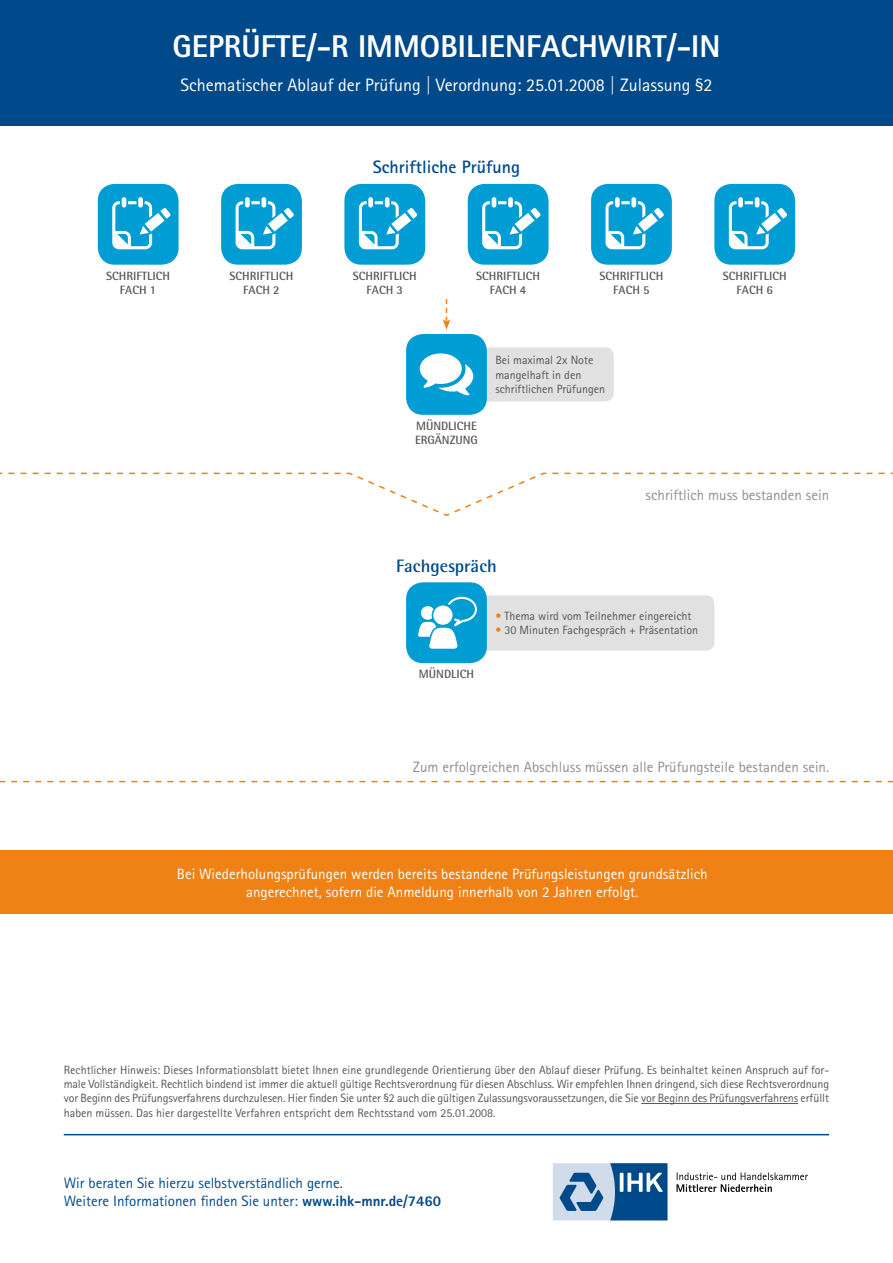
<style>
.page{position:relative;width:893px;height:1263px;background:#fff}
.page>*{position:absolute;margin:0;border:0;box-sizing:border-box;transform-origin:0 0}
.t1{font:800 31.5px "Rotis Sans Serif Pro";color:#fff}
.t2{font:18px "Rotis Sans Serif Pro";color:#fff}
.t3{font:700 18px "Rotis Sans Serif Pro";color:#004a8b}
.t4{font:700 18px "Rotis Semi Sans Std";color:#004a8b}
.t5{font:15px/18px "Rotis Sans Serif Pro";color:#fff;text-align:center}
.t6{font:15px/18px "Rotis Sans Serif Pro";color:#004a8b}
.t7{font:15px "Rotis Sans Serif Pro";color:#8f8f8f}
.t8{font:12px/14.4px "Rotis Sans Serif Pro";color:#565655;text-align:justify}
.t9{font:700 12px/14.4px "Rotis Semi Sans Std";color:#565655;text-align:center}
.s1{color:#f08114}
.s2{font-weight:800}
</style>
<div class="page">
<svg style="left:553px;top:1163px;width:114px;height:57px"></svg>
<svg style="left:676px;top:1172px;width:132px;height:20px"></svg>
<div style="left:0;top:0;width:893px;height:126px;background:#004a8b"></div>
<hr style="left:64px;top:1134px;width:765px;height:1px;background:#004a8b">
<svg style="left:0;top:472px;width:893px;height:45px"></svg>
<svg style="left:0;top:781px;width:893px;height:1px"></svg>
<hr style="left:641px;top:1103px;width:157px;height:1px;background:#565655">
<div style="left:0;top:850px;width:893px;height:64px;background:#f08114"></div>
<div style="left:467px;top:595px;width:247px;height:56px;background:#e1e1e1;border-radius:9px"></div>
<div style="left:406px;top:582px;width:81px;height:81px;background:#009dd4;border-radius:17px"></div>
<svg style="left:418px;top:597px;width:59px;height:52px"></svg>
<div style="left:221px;top:184px;width:81px;height:81px;background:#009dd4;border-radius:17px"></div>
<svg style="left:236px;top:197px;width:58px;height:52px"></svg>
<div style="left:98px;top:184px;width:81px;height:81px;background:#009dd4;border-radius:17px"></div>
<svg style="left:112px;top:197px;width:59px;height:52px"></svg>
<div style="left:344px;top:184px;width:81px;height:81px;background:#009dd4;border-radius:17px"></div>
<svg style="left:359px;top:197px;width:58px;height:52px"></svg>
<div style="left:468px;top:184px;width:81px;height:81px;background:#009dd4;border-radius:17px"></div>
<svg style="left:482px;top:197px;width:59px;height:52px"></svg>
<div style="left:591px;top:184px;width:81px;height:81px;background:#009dd4;border-radius:17px"></div>
<svg style="left:605px;top:197px;width:59px;height:52px"></svg>
<div style="left:714px;top:184px;width:81px;height:81px;background:#009dd4;border-radius:17px"></div>
<svg style="left:729px;top:197px;width:58px;height:52px"></svg>
<svg style="left:443px;top:299px;width:7px;height:31px"></svg>
<div style="left:461px;top:347px;width:153px;height:54px;background:#e1e1e1;border-radius:9px"></div>
<div style="left:406px;top:334px;width:81px;height:81px;background:#009dd4;border-radius:17px"></div>
<svg style="left:420px;top:353px;width:53px;height:42px"></svg>
<h1 class="t1" style="left:173px;top:26px;width:549px">GEPRÜFTE/-R IMMOBILIENFACHWIRT/-IN</h1>
<h2 class="t2" style="left:180px;top:74px;width:534px">Schematischer Ablauf der Prüfung | Verordnung: 25.01.2008 | Zulassung §2</h2>
<h2 class="t3" style="left:373px;top:156px;width:149px">Schriftliche Prüfung</h2>
<p class="t9" style="left:106px;top:268px;width:65px">SCHRIFTLICH<br>FACH 1</p>
<p class="t9" style="left:353px;top:268px;width:65px">SCHRIFTLICH<br>FACH 3</p>
<p class="t9" style="left:476px;top:268px;width:65px">SCHRIFTLICH<br>FACH 4</p>
<p class="t9" style="left:599px;top:268px;width:65px">SCHRIFTLICH<br>FACH 5</p>
<p class="t9" style="left:723px;top:268px;width:65px">SCHRIFTLICH<br>FACH 6</p>
<p class="t9" style="left:230px;top:268px;width:65px">SCHRIFTLICH<br>FACH 2</p>
<p class="t9" style="left:415px;top:418px;width:64px;text-align:left">MÜNDLICHE<br>ERGÄNZUNG</p>
<p class="t8" style="left:495px;top:353px;width:111px;text-align:left">Bei maximal 2x Note mangelhaft in den schriftlichen Prüfungen</p>
<h2 class="t4" style="left:396px;top:554px;width:102px">Fachgespräch</h2>
<p class="t7" style="left:646px;top:486px;width:185px">schriftlich muss bestanden sein</p>
<p class="t9" style="left:419px;top:666px;width:57px">MÜNDLICH</p>
<p class="t8" style="left:495px;top:609px;width:198px"><span class="s1">•</span> Thema wird vom Teilnehmer eingereicht</p>
<p class="t8" style="left:495px;top:623px;width:204px"><span class="s1">•</span> 30 Minuten Fachgespräch + Präsentation</p>
<p class="t7" style="left:413px;top:758px;width:418px">Zum erfolgreichen Abschluss müssen alle Prüfungsteile bestanden sein.</p>
<p class="t5" style="left:177px;top:865px;width:532px">Bei Wiederholungsprüfungen werden bereits bestandene Prüfungsleistungen grundsätzlich angerechnet, sofern die Anmeldung innerhalb von 2 Jahren erfolgt.</p>
<p class="t8" style="left:64px;top:1062px;width:767px">Rechtlicher Hinweis: Dieses Informationsblatt bietet Ihnen eine grundlegende Orientierung über den Ablauf dieser Prüfung. Es beinhaltet keinen Anspruch auf for&shy;male Vollständigkeit. Rechtlich bindend ist immer die aktuell gültige Rechtsverordnung für diesen Abschluss. Wir empfehlen Ihnen dringend, sich diese Rechtsverordnung vor Beginn des Prüfungsverfahrens durchzulesen. Hier finden Sie unter §2 auch die gültigen Zulassungsvoraussetzungen, die Sie vor Beginn des Prüfungsverfahrens erfüllt haben müssen. Das hier dargestellte Verfahren entspricht dem Rechtsstand vom 25.01.2008.</p>
<p class="t6" style="left:64px;top:1174px;width:379px">Wir beraten Sie hierzu selbstverständlich gerne.<br>Weitere Informationen finden Sie unter: <span class="s2">www.ihk-mnr.de/7460</span></p>
</div>
